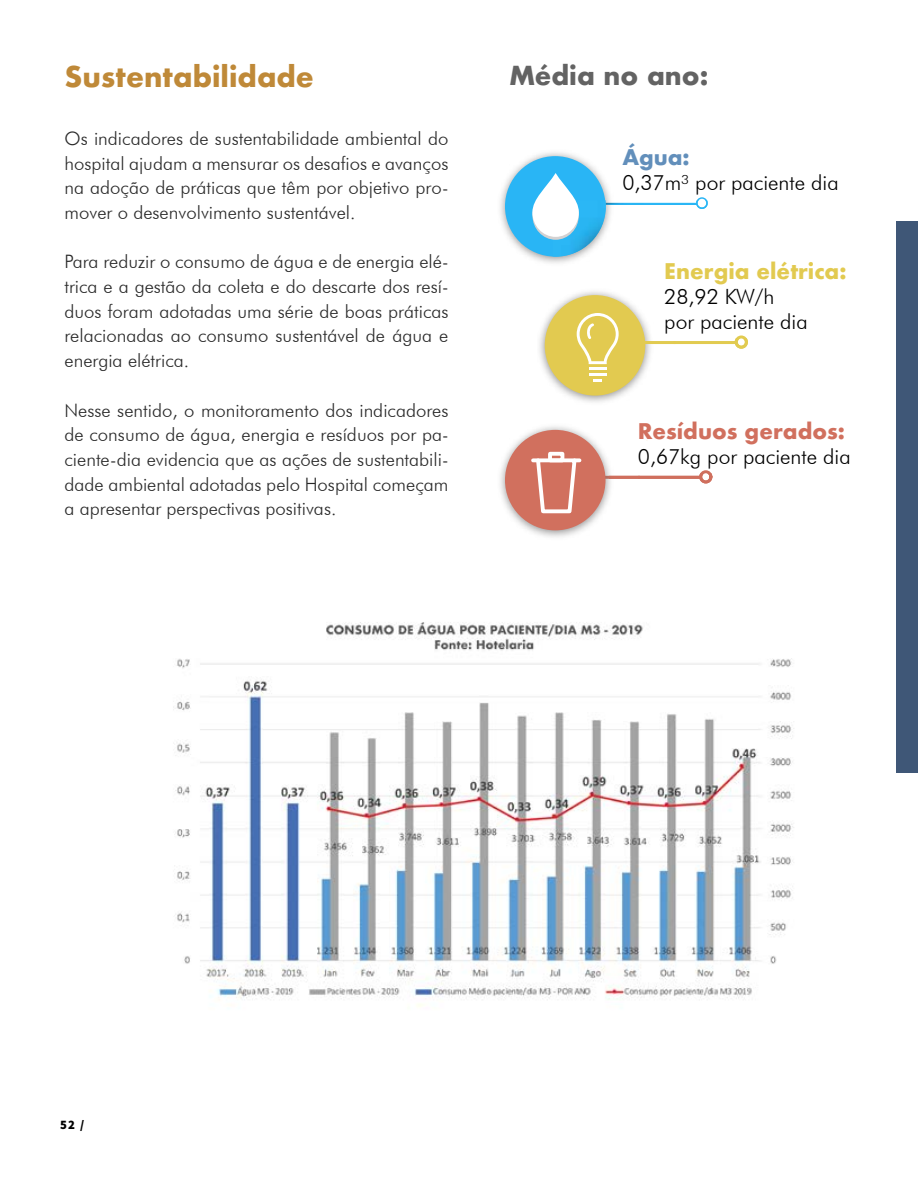
<style>
.page{position:relative;width:918px;height:1188px;background:#fff}
.page>*{position:absolute;margin:0;border:0;box-sizing:border-box;transform-origin:0 0}
.t1{font:700 27.75px "Futura";color:#bf8938}
.t2{font:700 25.5px "Futura";color:#636363}
.t3{font:300 21px/25.2px "Futura BT";color:#000}
.t4{font:700 21px "Futura";color:#e2ca50}
.t5{font:700 21px "Futura";color:#d1705e}
.t6{font:700 21px "Futura";color:#628fbb}
.t7{font:300 18.45px/24.8px "Futura BT";color:#292929;text-align:justify}
.t8{font:900 12.75px "Source Sans Pro";color:#000}
</style>
<div class="page">
<div style="left:897px;top:222px;width:21px;height:551px;background:#3f5777"></div>
<img style="left:173px;top:622px;width:621px;height:385px">
<div style="left:497px;top:149px;width:117px;height:118px;background:#717070;opacity:.75"></div>
<div style="left:505px;top:156px;width:101px;height:101px;background:#29b5f5;border-radius:50%"></div>
<div style="left:537px;top:288px;width:117px;height:118px;background:#717070;opacity:.75"></div>
<div style="left:545px;top:295px;width:100px;height:101px;background:#e2ca50;border-radius:50%"></div>
<img style="left:635px;top:203px;width:61px;height:1px">
<svg style="left:696px;top:197px;width:12px;height:12px"></svg>
<svg style="left:606px;top:203px;width:29px;height:1px"></svg>
<svg style="left:614px;top:470px;width:99px;height:14px"></svg>
<svg style="left:644px;top:335px;width:104px;height:14px"></svg>
<img style="left:553px;top:200px;width:53px;height:57px">
<div style="left:497px;top:423px;width:117px;height:118px;background:#717070;opacity:.75"></div>
<div style="left:505px;top:430px;width:101px;height:100px;background:#d1705e;border-radius:50%"></div>
<svg style="left:532px;top:173px;width:47px;height:67px"></svg>
<svg style="left:593px;top:379px;width:9px;height:3px"></svg>
<hr style="left:589px;top:373px;width:17px;height:3px;background:#fff">
<svg style="left:577px;top:313px;width:42px;height:51px"></svg>
<hr style="left:589px;top:367px;width:17px;height:3px;background:#fff">
<svg style="left:531px;top:451px;width:51px;height:63px"></svg>
<h1 class="t1" style="left:64px;top:57px;width:251px">Sustentabilidade</h1>
<p class="t7" style="left:64px;top:126px;width:386px">Os indicadores de sustentabilidade ambiental do hospital ajudam a mensurar os desafios e avanços na adoção de práticas que têm por objetivo pro&shy;mover o desenvolvimento sustentável.</p>
<p class="t7" style="left:64px;top:249px;width:386px">Para reduzir o consumo de água e de energia elé&shy;trica e a gestão da coleta e do descarte dos resí&shy;duos foram adotadas uma série de boas práticas relacionadas ao consumo sustentável de água e energia elétrica.</p>
<p class="t7" style="left:64px;top:397px;width:386px">Nesse sentido, o monitoramento dos indicadores de consumo de água, energia e resíduos por pa&shy;ciente-dia evidencia que as ações de sustentabili&shy;dade ambiental adotadas pelo Hospital começam a apresentar perspectivas positivas.</p>
<h2 class="t2" style="left:509px;top:57px;width:201px">Média no ano:</h2>
<p class="t6" style="left:622px;top:142px;width:69px">Água:</p>
<p class="t3" style="left:622px;top:170px;width:218px">0,37m³ por paciente dia</p>
<p class="t4" style="left:664px;top:256px;width:184px">Energia elétrica:</p>
<p class="t3" style="left:664px;top:284px;width:145px">28,92 KW/h por paciente dia</p>
<p class="t5" style="left:638px;top:416px;width:208px">Resíduos gerados:</p>
<p class="t3" style="left:638px;top:444px;width:214px">0,67kg por paciente dia</p>
<p class="t8" style="left:60px;top:1116px;width:26px">52 /</p>
</div>
